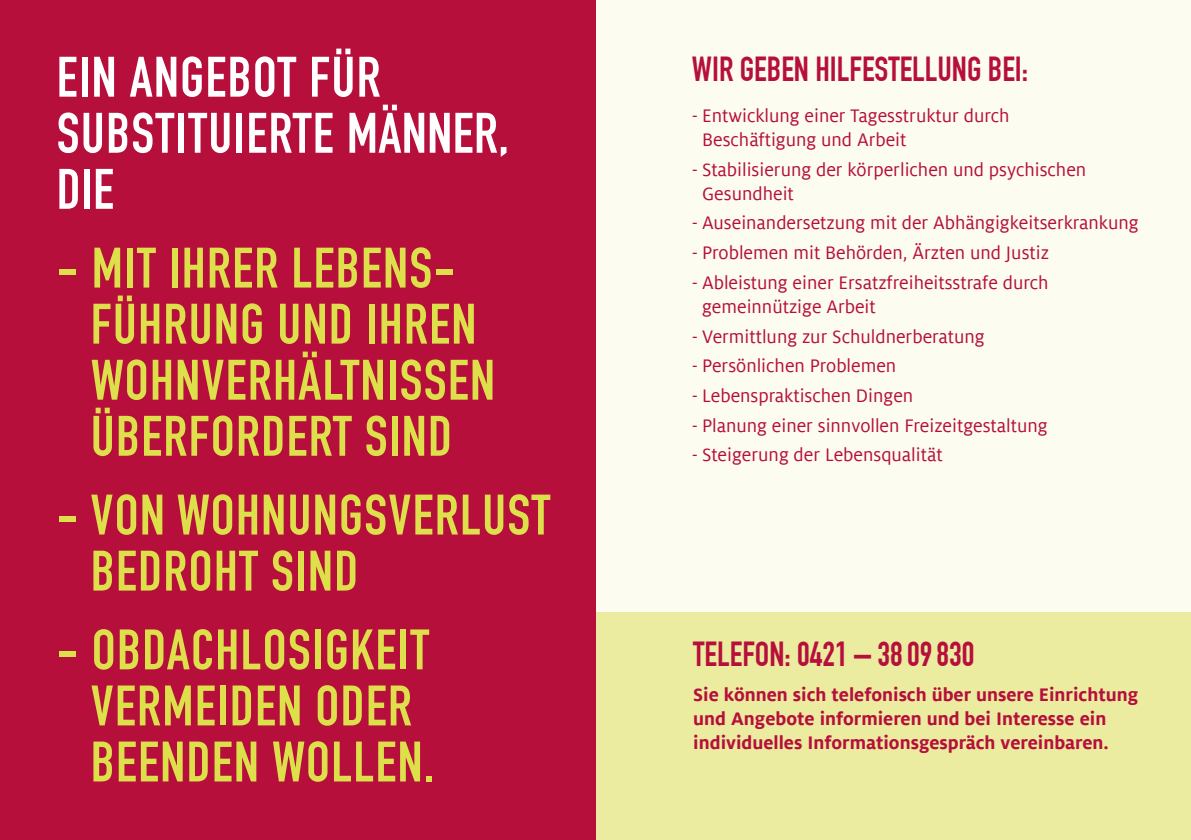
<style>
.page{position:relative;width:1191px;height:840px;background:#fff}
.page>*{position:absolute;margin:0;border:0;box-sizing:border-box;transform-origin:0 0}
.t1{font:700 56px/56px "DIN Condensed";letter-spacing:.025em;color:#dddf4b}
.t2{font:700 56px/56px "DIN Condensed";letter-spacing:.025em;color:#fff}
.t3{font:700 34px "DIN Condensed";color:#b60f3c}
.t4{font:20px/24px "Milo Offc";color:#b60f3c}
.t5{font:700 20px/24px "Milo Offc";color:#b60f3c}
</style>
<div class="page">
<div style="left:595px;top:0;width:596px;height:839px;background:#fcfcf1"></div>
<div style="left:595px;top:612px;width:596px;height:227px;background:#ebeca0"></div>
<div style="left:0;top:0;width:595px;height:839px;background:#b60f3c"></div>
<h1 class="t2" style="left:57px;top:49px;width:453px">EIN ANGEBOT FÜR<br>SUBSTITUIERTE MÄNNER,<br>DIE</h1>
<h1 class="t1" style="left:91px;top:240px;width:406px;text-indent:-34px">- MIT IHRER LEBENS-<br>FÜHRUNG UND IHREN<br>WOHNVERHÄLTNISSEN<br>ÜBERFORDERT SIND</h1>
<h1 class="t1" style="left:91px;top:487px;width:461px;text-indent:-34px">- VON WOHNUNGSVERLUST<br>BEDROHT SIND</h1>
<h1 class="t1" style="left:91px;top:621px;width:345px;text-indent:-34px">- OBDACHLOSIGKEIT<br>VERMEIDEN ODER<br>BEENDEN WOLLEN.</h1>
<h2 class="t3" style="left:692px;top:49px;width:338px">WIR GEBEN HILFESTELLUNG BEI:</h2>
<p class="t4" style="left:702px;top:104px;width:309px;text-indent:-10px">- Entwicklung einer Tagesstruktur durch<br>Beschäftigung und Arbeit</p>
<p class="t4" style="left:702px;top:158px;width:385px;text-indent:-10px">- Stabilisierung der körperlichen und psychischen<br>Gesundheit</p>
<p class="t4" style="left:692px;top:211px;width:448px">- Auseinandersetzung mit der Abhängigkeitserkrankung</p>
<p class="t4" style="left:692px;top:241px;width:358px">- Problemen mit Behörden, Ärzten und Justiz</p>
<p class="t4" style="left:702px;top:270px;width:348px;text-indent:-10px">- Ableistung einer Ersatzfreiheitsstrafe durch gemeinnützige Arbeit</p>
<p class="t4" style="left:692px;top:324px;width:294px">- Vermittlung zur Schuldnerberatung</p>
<p class="t4" style="left:692px;top:354px;width:206px">- Persönlichen Problemen</p>
<p class="t4" style="left:692px;top:383px;width:223px">- Lebenspraktischen Dingen</p>
<p class="t4" style="left:692px;top:413px;width:357px">- Planung einer sinnvollen Freizeitgestaltung</p>
<p class="t4" style="left:692px;top:443px;width:252px">- Steigerung der Lebensqualität</p>
<h2 class="t3" style="left:693px;top:633px;width:283px">TELEFON: 0421 – 3809830</h2>
<p class="t5" style="left:693px;top:682px;width:446px">Sie können sich telefonisch über unsere Einrichtung und Angebote informieren und bei Interesse ein individuelles Informationsgespräch vereinbaren.</p>
</div>
